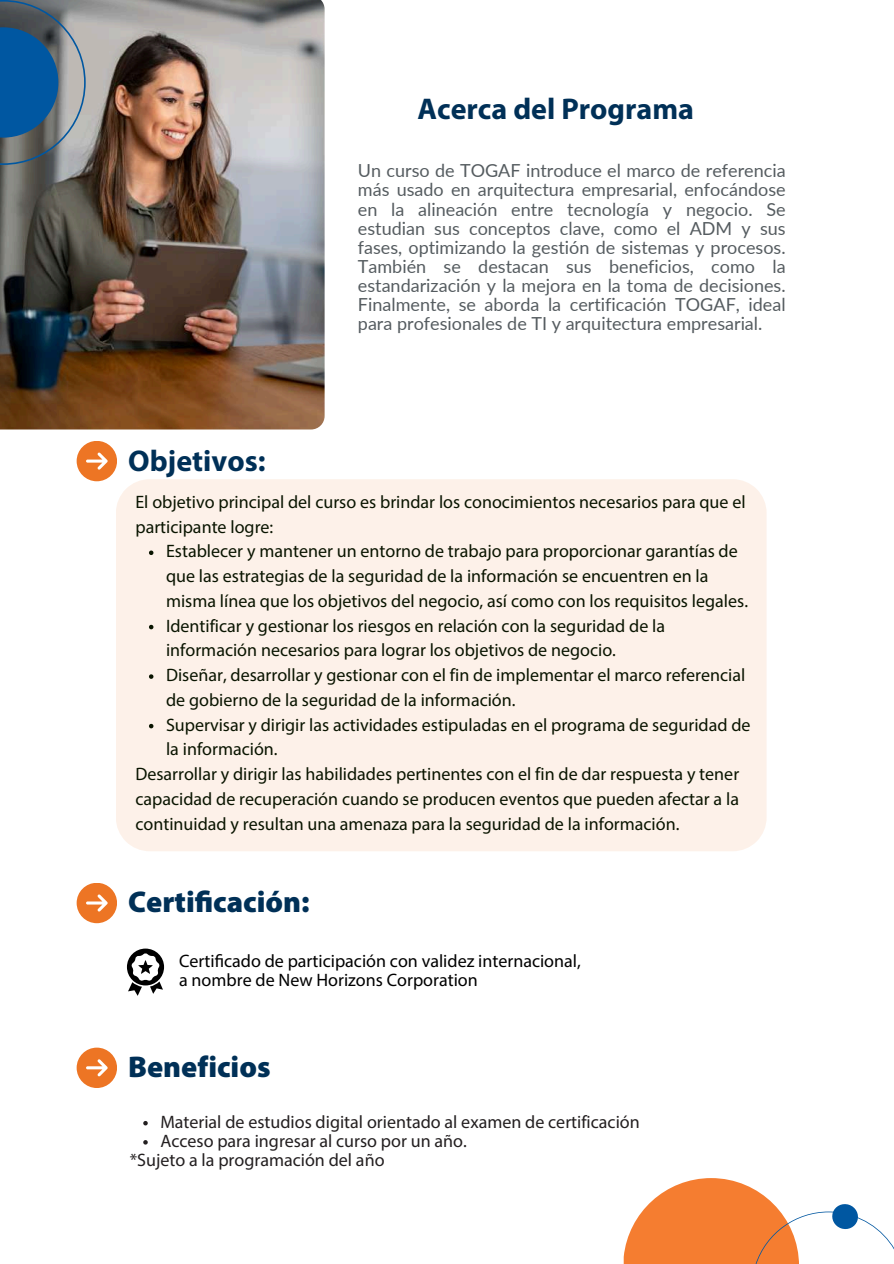
<style>
.page{position:relative;width:894px;height:1264px;background:#fff}
.page>*{position:absolute;margin:0;border:0;box-sizing:border-box;transform-origin:0 0}
.t1{font:700 30px "Myriad Pro";color:#003057}
.t2{font:900 30px "Myriad Pro";color:#003057}
.t3{font:18px/24.8px "Myriad Pro";color:#091400}
.t4{font:18px/19.2px "Lato";color:#555c60;text-align:justify}
.t5{font:18px "Myriad Pro";color:#231f20}
.t6{font:18px/19.2px "Myriad Pro";color:#000}
</style>
<div class="page">
<img style="left:0;top:0;width:324px;height:429px">
<svg style="left:0;top:0;width:86px;height:165px;background:#50728e"></svg>
<div style="left:116px;top:479px;width:650px;height:372px;background:#fdf1e9"></div>
<svg style="left:77px;top:883px;width:40px;height:40px"></svg>
<svg style="left:127px;top:948px;width:37px;height:47px"></svg>
<svg style="left:77px;top:441px;width:40px;height:40px"></svg>
<svg style="left:623px;top:1178px;width:270px;height:85px"></svg>
<svg style="left:149px;top:550px;width:4px;height:5px"></svg>
<svg style="left:149px;top:625px;width:4px;height:4px"></svg>
<svg style="left:149px;top:674px;width:4px;height:5px"></svg>
<svg style="left:149px;top:724px;width:4px;height:4px"></svg>
<svg style="left:143px;top:1121px;width:5px;height:4px"></svg>
<svg style="left:143px;top:1140px;width:5px;height:4px"></svg>
<svg style="left:77px;top:1047px;width:40px;height:40px"></svg>
<h1 class="t1" style="left:417px;top:96px;width:278px">Acerca del Programa</h1>
<h1 class="t1" style="left:128px;top:448px;width:139px">Objetivos:</h1>
<p class="t4" style="left:358px;top:161px;width:429px">Un curso de TOGAF introduce el marco de referencia más usado en arquitectura empresarial, enfocándose en la alineación entre tecnología y negocio. Se estudian sus conceptos clave, como el ADM y sus fases, optimizando la gestión de sistemas y procesos.<br>También se destacan sus beneficios, como la estandarización y la mejora en la toma de decisiones.<br>Finalmente, se aborda la certificación TOGAF, ideal para profesionales de TI y arquitectura empresarial.</p>
<p class="t3" style="left:135px;top:491px;width:611px">El objetivo principal del curso es brindar los conocimientos necesarios para que el participante logre:</p>
<p class="t3" style="left:166px;top:540px;width:573px">Establecer y mantener un entorno de trabajo para proporcionar garantías de</p>
<p class="t3" style="left:166px;top:565px;width:544px">que las estrategias de la seguridad de la información se encuentren en la</p>
<p class="t3" style="left:166px;top:590px;width:583px">misma línea que los objetivos del negocio, así como con los requisitos legales.</p>
<p class="t3" style="left:166px;top:614px;width:500px">Identificar y gestionar los riesgos en relación con la seguridad de la</p>
<p class="t3" style="left:166px;top:639px;width:451px">información necesarios para lograr los objetivos de negocio.</p>
<p class="t3" style="left:166px;top:664px;width:580px">Diseñar, desarrollar y gestionar con el fin de implementar el marco referencial</p>
<p class="t3" style="left:166px;top:689px;width:351px">de gobierno de la seguridad de la información.</p>
<p class="t3" style="left:166px;top:713px;width:586px">Supervisar y dirigir las actividades estipuladas en el programa de seguridad de</p>
<p class="t3" style="left:166px;top:738px;width:113px">la información.</p>
<p class="t3" style="left:135px;top:763px;width:605px">Desarrollar y dirigir las habilidades pertinentes con el fin de dar respuesta y tener</p>
<p class="t3" style="left:135px;top:788px;width:605px">capacidad de recuperación cuando se producen eventos que pueden afectar a la</p>
<p class="t3" style="left:135px;top:812px;width:545px">continuidad y resultan una amenaza para la seguridad de la información.</p>
<h1 class="t2" style="left:128px;top:889px;width:183px">Certificación:</h1>
<p class="t6" style="left:179px;top:952px;width:403px">Certificado de participación con validez internacional, a nombre de New Horizons Corporation</p>
<h1 class="t2" style="left:128px;top:1054px;width:144px">Beneficios</h1>
<p class="t5" style="left:160px;top:1114px;width:481px">Material de estudios digital orientado al examen de certificación</p>
<p class="t5" style="left:160px;top:1133px;width:308px">Acceso para ingresar al curso por un año.</p>
<p class="t5" style="left:130px;top:1152px;width:256px">*Sujeto a la programación del año</p>
</div>
